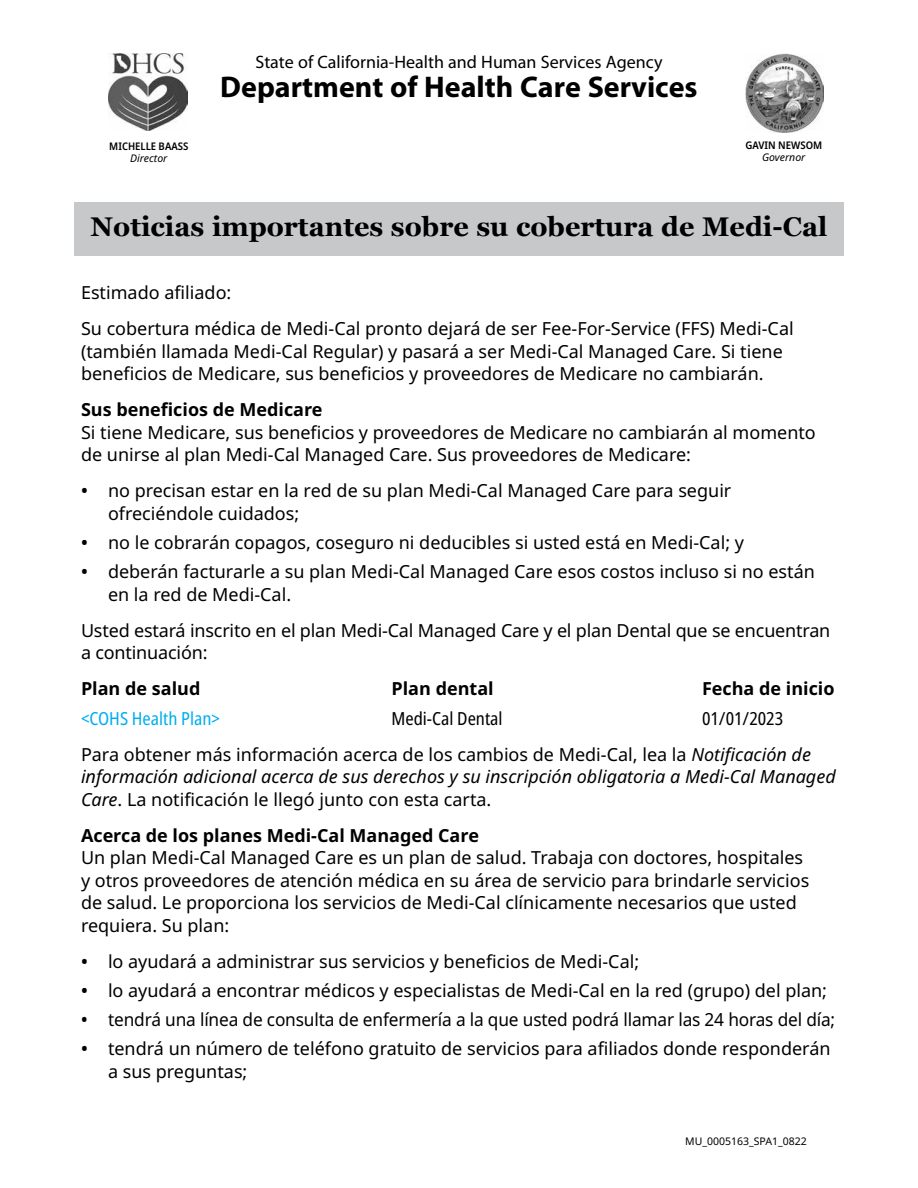
<style>
.page{position:relative;width:918px;height:1188px;background:#fff}
.page>*{position:absolute;margin:0;border:0;box-sizing:border-box;transform-origin:0 0}
.t1{font:700 30px "Myriad Pro";color:#000}
.t2{font:700 27px "Georgia";color:#000}
.t3{font:18px/22.5px "Noto Sans";color:#000}
.t4{font:700 18px "Noto Sans";color:#000}
.t5{font:18px "Noto Sans";color:#000;scale:.96 1}
.t6{font:18px "Myriad Pro";color:#000}
.t7{font:condensed 18px "Noto Sans";color:#000}
.t8{font:condensed 18px "Noto Sans";color:#00aeef}
.t9{font:600 semi-condensed 10.5px/12.6px "Noto Sans";color:#000;text-align:center}
.t10{font:10.5px "Noto Sans";color:#000}
.s1{font-weight:400;font-style:italic;font-stretch:normal}
.s2{font-weight:600}
.s3{font-style:italic}
</style>
<div class="page">
<img style="left:745px;top:54px;width:79px;height:78px">
<img style="left:108px;top:54px;width:80px;height:76px">
<div style="left:74px;top:202px;width:770px;height:54px;background:#c7c8ca"></div>
<h1 class="t6" style="left:255px;top:50px;width:409px">State of California-Health and Human Services Agency</h1>
<h1 class="t1" style="left:220px;top:67px;width:479px">Department of Health Care Services</h1>
<p class="t9" style="left:109px;top:140px;width:81px">MICHELLE BAASS<br><span class="s1">Director</span></p>
<p class="t9" style="left:745px;top:139px;width:78px">GAVIN NEWSOM<br><span class="s1">Governor</span></p>
<h2 class="t2" style="left:91px;top:207px;width:738px">Noticias importantes sobre su cobertura de Medi-Cal</h2>
<p class="t3" style="left:81px;top:282px;width:152px">Estimado afiliado:</p>
<p class="t3" style="left:81px;top:318px;width:714px">Su cobertura médica de Medi-Cal pronto dejará de ser Fee-For-Service (FFS) Medi-Cal (también llamada Medi-Cal Regular) y pasará a ser Medi-Cal Managed Care. Si tiene beneficios de Medicare, sus beneficios y proveedores de Medicare no cambiarán.</p>
<h3 class="t4" style="left:81px;top:400px;width:243px">Sus beneficios de Medicare</h3>
<p class="t3" style="left:81px;top:421px;width:736px">Si tiene Medicare, sus beneficios y proveedores de Medicare no cambiarán al momento de unirse al plan Medi-Cal Managed Care. Sus proveedores de Medicare:</p>
<p class="t3" style="left:108px;top:480px;width:625px;text-indent:-27px"><span class="s2">•</span> no precisan estar en la red de su plan Medi-Cal Managed Care para seguir ofreciéndole cuidados;</p>
<p class="t3" style="left:81px;top:532px;width:665px"><span class="s2">•</span> no le cobrarán copagos, coseguro ni deducibles si usted está en Medi-Cal; y</p>
<p class="t3" style="left:108px;top:561px;width:708px;text-indent:-27px"><span class="s2">•</span> deberán facturarle a su plan Medi-Cal Managed Care esos costos incluso si no están en la red de Medi-Cal.</p>
<p class="t3" style="left:81px;top:619px;width:751px">Usted estará inscrito en el plan Medi-Cal Managed Care y el plan Dental que se encuentran a continuación:</p>
<p class="t4" style="left:81px;top:679px;width:121px">Plan de salud</p>
<p class="t4" style="left:392px;top:679px;width:104px">Plan dental</p>
<p class="t4" style="left:702px;top:679px;width:134px">Fecha de inicio</p>
<p class="t8" style="left:81px;top:706px;width:141px">&lt;COHS Health Plan&gt;</p>
<p class="t7" style="left:392px;top:706px;width:113px">Medi-Cal Dental</p>
<p class="t7" style="left:702px;top:706px;width:83px">01/01/2023</p>
<p class="t3" style="left:81px;top:743px;width:756px">Para obtener más información acerca de los cambios de Medi-Cal, lea la <span class="s3">Notificación de información adicional acerca de sus derechos y su inscripción obligatoria a Medi-Cal Managed<br>Care</span>. La notificación le llegó junto con esta carta.</p>
<h3 class="t4" style="left:81px;top:825px;width:399px">Acerca de los planes Medi-Cal Managed Care</h3>
<p class="t3" style="left:81px;top:847px;width:730px">Un plan Medi-Cal Managed Care es un plan de salud. Trabaja con doctores, hospitales y otros proveedores de atención médica en su área de servicio para brindarle servicios de salud. Le proporciona los servicios de Medi-Cal clínicamente necesarios que usted requiera. Su plan:</p>
<p class="t3" style="left:81px;top:950px;width:560px"><span class="s2">•</span> lo ayudará a administrar sus servicios y beneficios de Medi-Cal;</p>
<p class="t3" style="left:81px;top:979px;width:748px"><span class="s2">•</span> lo ayudará a encontrar médicos y especialistas de Medi-Cal en la red (grupo) del plan;</p>
<p class="t5" style="left:81px;top:1009px;width:787px"><span class="s2">•</span> tendrá una línea de consulta de enfermería a la que usted podrá llamar las 24 horas del día;</p>
<p class="t3" style="left:108px;top:1038px;width:724px;text-indent:-27px"><span class="s2">•</span> tendrá un número de teléfono gratuito de servicios para afiliados donde responderán a sus preguntas;</p>
<p class="t10" style="left:685px;top:1135px;width:123px">MU_0005163_SPA1_0822</p>
</div>
